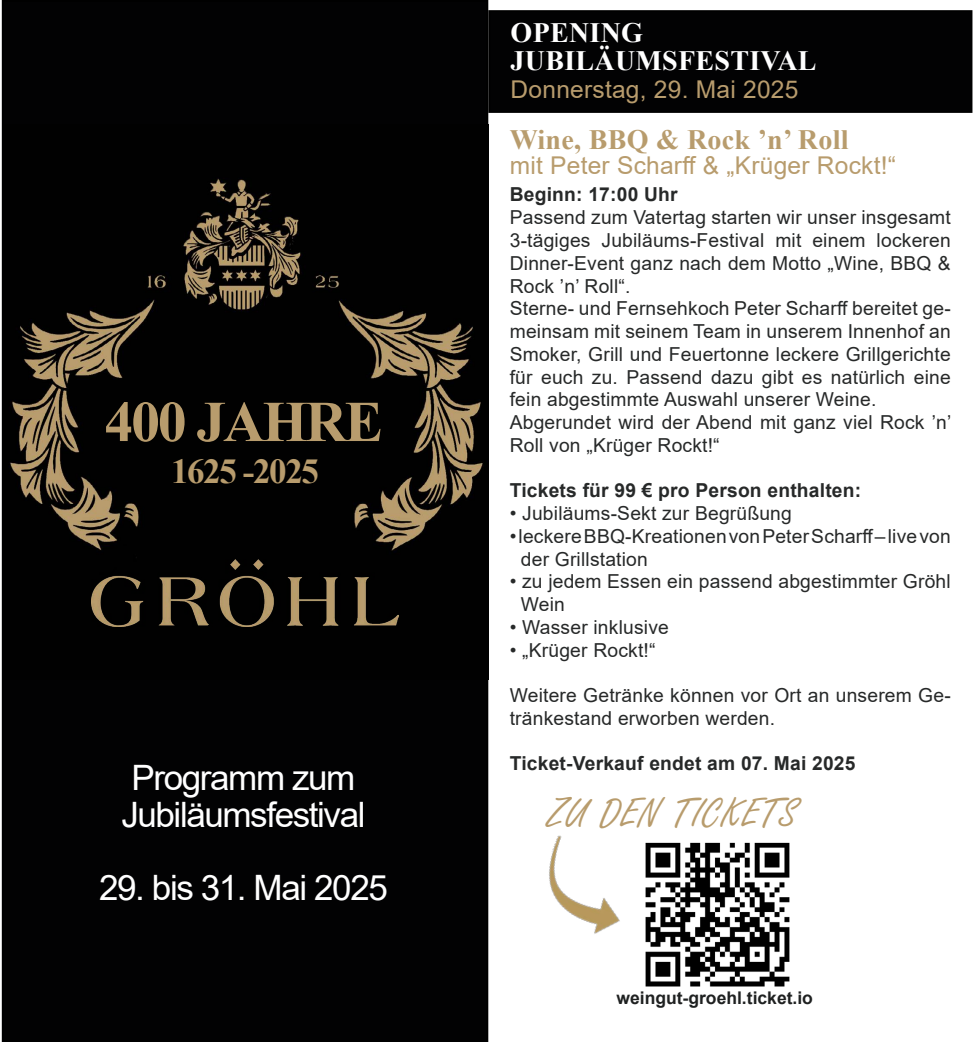
<style>
.page{position:relative;width:973px;height:1042px;background:#fff}
.page>*{position:absolute;margin:0;border:0;box-sizing:border-box;transform-origin:0 0}
.t1{font:700 57.75px "Times New Roman";letter-spacing:-.04em;color:#b89c6d}
.t2{font:43.75px "Freestyle Script";letter-spacing:.01em;color:#b89c6d}
.t3{font:35px/36.8px "Arial";letter-spacing:-.04em;color:#fff}
.t4{font:700 35px "Times New Roman";letter-spacing:-.04em;color:#b89c6d}
.t5{font:700 28px/28px "Times New Roman";letter-spacing:.01em;color:#fff}
.t6{font:700 28px "Times New Roman";letter-spacing:.01em;color:#b89c6d}
.t7{font:24.5px "Arial";letter-spacing:.01em;color:#b89c6d}
.t8{font:19.25px/22.8px "Arial";letter-spacing:.01em;color:#272929}
.t9{font:700 19.25px "Arial";letter-spacing:.01em;color:#272929}
.t10{font:700 17.5px "Arial";color:#1f2121}
</style>
<div class="page">
<div style="left:3px;top:1px;width:484px;height:1040px;background:#020203"></div>
<img style="left:9px;top:124px;width:479px;height:556px">
<img style="left:92px;top:560px;width:306px;height:66px">
<div style="left:489px;top:11px;width:482px;height:101px;background:#020203"></div>
<div style="left:488px;top:10px;width:484px;height:103px;border:2px solid #000"></div>
<img style="left:645px;top:842px;width:145px;height:145px">
<img style="left:549px;top:835px;width:71px;height:99px">
<h1 class="t1" style="left:105px;top:380px;width:280px">400 JAHRE</h1>
<h3 class="t4" style="left:171px;top:446px;width:149px">1625 -2025</h3>
<h3 class="t3" style="left:121px;top:759px;width:246px">Programm zum<br>Jubiläumsfestival</h3>
<h3 class="t3" style="left:99px;top:869px;width:290px">29. bis 31. Mai 2025</h3>
<h3 class="t5" style="left:510px;top:17px;width:307px">OPENING<br>JUBILÄUMSFESTIVAL</h3>
<p class="t7" style="left:510px;top:72px;width:289px">Donnerstag, 29. Mai 2025</p>
<h3 class="t6" style="left:509px;top:120px;width:340px">Wine, BBQ &amp; Rock ’n’ Roll</h3>
<p class="t7" style="left:509px;top:148px;width:388px">mit Peter Scharff &amp; „Krüger Rockt!“</p>
<p class="t9" style="left:509px;top:181px;width:169px">Beginn: 17:00 Uhr</p>
<p class="t8" style="left:509px;top:206px;width:443px">Passend zum Vatertag starten wir unser insgesamt 3-tägiges Jubiläums-Festival mit einem lockeren Dinner-Event ganz nach dem Motto „Wine, BBQ &amp; Rock ’n’ Roll“.<br>Sterne- und Fernsehkoch Peter Scharff bereitet ge&shy;meinsam mit seinem Team in unserem Innenhof an Smoker, Grill und Feuertonne leckere Grillgerichte für euch zu. Passend dazu gibt es natürlich eine fein abgestimmte Auswahl unserer Weine.<br>Abgerundet wird der Abend mit ganz viel Rock ’n’ Roll von „Krüger Rockt!“</p>
<p class="t9" style="left:509px;top:477px;width:353px">Tickets für 99 € pro Person enthalten:</p>
<p class="t8" style="left:509px;top:502px;width:283px">• Jubiläums-Sekt zur Begrüßung</p>
<p class="t8" style="left:520px;top:524px;width:431px;text-indent:-11px">• leckere BBQ-Kreationen von Peter Scharff – live von der Grillstation</p>
<p class="t8" style="left:520px;top:570px;width:431px;text-indent:-11px">• zu jedem Essen ein passend abgestimmter Gröhl<br>Wein</p>
<p class="t8" style="left:509px;top:615px;width:161px">• Wasser inklusive</p>
<p class="t8" style="left:509px;top:638px;width:147px">• „Krüger Rockt!“</p>
<p class="t8" style="left:509px;top:684px;width:442px">Weitere Getränke können vor Ort an unserem Ge&shy;tränkestand erworben werden.</p>
<p class="t9" style="left:509px;top:750px;width:347px">Ticket-Verkauf endet am 07. Mai 2025</p>
<h2 class="t2" style="left:548px;top:790px;width:250px">ZU DEN TICKETS</h2>
<p class="t10" style="left:616px;top:986px;width:198px">weingut-groehl.ticket.io</p>
</div>
